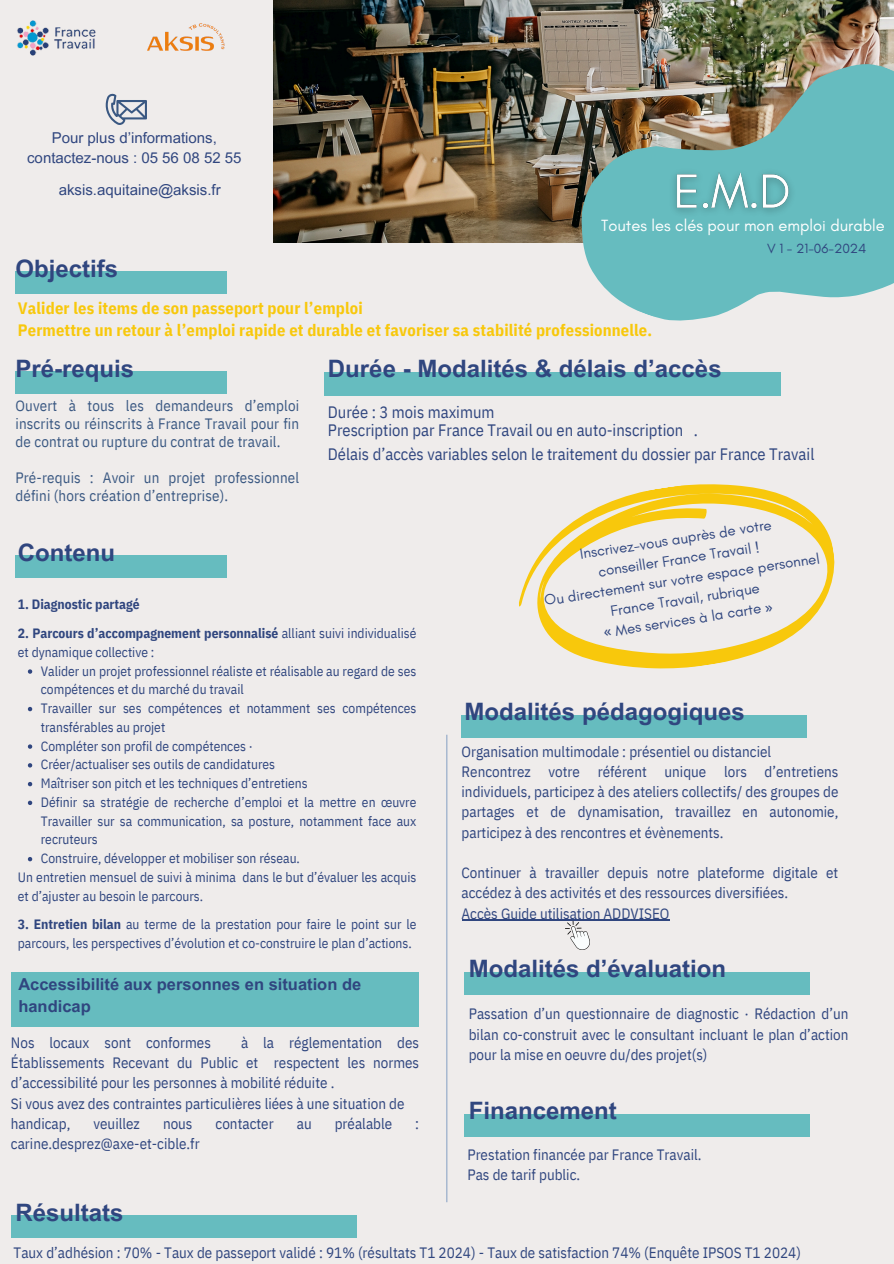
<style>
.page{position:relative;width:894px;height:1264px;background:#fff}
.page>*{position:absolute;margin:0;border:0;box-sizing:border-box;transform-origin:0 0}
.t1{font:700 24px "Arial MT Pro";color:#30467f}
.t2{font:16.5px/18px "IBM Plex Sans Cond";color:#30467f}
.t3{font:700 16.5px/22.5px "IBM Plex Sans Cond";letter-spacing:.01em;color:#f8c80c}
.t4{font:700 16.5px/22.5px "Arial MT Pro";color:#30467f}
.t5{font:16.5px "Glacial Indifference";color:#fff}
.t6{font:15px/20.2px "IBM Plex Sans Cond";color:#30467f}
.t7{font:15px/18px "IBM Plex Sans Cond";letter-spacing:.01em;color:#3a5882;text-align:justify}
.t8{font:15px/20.2px "Glacial Indifference";color:#30467f;text-align:center}
.t9{font:15px/20.2px "Arial MT Pro";color:#30467f;text-align:center}
.t10{font:13.5px/18.8px "IBM Plex Sans Cond";color:#30467f}
.t11{font:700 13.5px "IBM Plex Sans Cond";color:#30467f}
.t12{font:13.5px "Glacial Indifference";color:#30467f}
.s1{font-family:"Noto Sans"}
.s2{font-weight:700}
</style>
<div class="page">
<div style="left:0;top:0;width:893px;height:1263px;background:#efeceb"></div>
<div style="left:15px;top:272px;width:212px;height:22px;background:#66bcbf"></div>
<div style="left:15px;top:372px;width:212px;height:22px;background:#66bcbf"></div>
<div style="left:324px;top:372px;width:456px;height:23px;background:#66bcbf"></div>
<svg style="left:519px;top:484px;width:316px;height:185px"></svg>
<hr style="left:446px;top:734px;width:1px;height:468px;background:#90a7c7">
<div style="left:15px;top:555px;width:212px;height:23px;background:#66bcbf"></div>
<div style="left:461px;top:715px;width:346px;height:22px;background:#66bcbf"></div>
<div style="left:464px;top:972px;width:346px;height:22px;background:#66bcbf"></div>
<div style="left:464px;top:1114px;width:346px;height:22px;background:#66bcbf"></div>
<div style="left:12px;top:972px;width:407px;height:54px;background:#66bcbf"></div>
<div style="left:11px;top:1215px;width:345px;height:23px;background:#66bcbf"></div>
<img style="left:17px;top:20px;width:79px;height:36px">
<svg style="left:106px;top:93px;width:41px;height:32px"></svg>
<img style="left:274px;top:0;width:280px;height:243px">
<img style="left:554px;top:0;width:339px;height:396px">
<img style="left:148px;top:23px;width:77px;height:28px">
<img style="left:565px;top:920px;width:24px;height:29px">
<img style="left:590px;top:160px;width:211px;height:64px">
<svg style="left:28px;top:669px;width:4px;height:4px"></svg>
<svg style="left:28px;top:707px;width:4px;height:4px"></svg>
<svg style="left:28px;top:744px;width:4px;height:4px"></svg>
<svg style="left:28px;top:763px;width:4px;height:4px"></svg>
<svg style="left:28px;top:782px;width:4px;height:4px"></svg>
<svg style="left:28px;top:800px;width:4px;height:5px"></svg>
<svg style="left:28px;top:857px;width:4px;height:4px"></svg>
<hr style="left:461px;top:919px;width:208px;height:1px;background:#30467f">
<h3 class="t9" style="left:27px;top:129px;width:216px">Pour plus d’informations, contactez-nous : 05 56 08 52 55</h3>
<h2 class="t9" style="left:59px;top:182px;width:163px">aksis.aquitaine@aksis.fr</h2>
<h2 class="t5" style="left:601px;top:216px;width:285px">Toutes les clés pour mon emploi durable</h2>
<p class="t12" style="left:766px;top:241px;width:101px">V 1 - 21-06-2024</p>
<h4 class="t1" style="left:15px;top:259px;width:104px">Objectifs</h4>
<p class="t3" style="left:18px;top:296px;width:635px">Valider les items de son passeport pour l’emploi<br>Permettre un retour à l’emploi rapide et durable et favoriser sa stabilité professionnelle.</p>
<p class="t1" style="left:15px;top:359px;width:120px">Pré-requis</p>
<h2 class="t7" style="left:15px;top:396px;width:285px">Ouvert à tous les demandeurs d’emploi inscrits ou réinscrits à France Travail pour fin de contrat ou rupture du contrat de travail.</h2>
<h3 class="t7" style="left:15px;top:468px;width:285px">Pré-requis : Avoir un projet professionnel défini (hors création d’entreprise).</h3>
<h4 class="t1" style="left:328px;top:359px;width:395px">Durée - Modalités &amp; délais d’accès</h4>
<h2 class="t2" style="left:328px;top:402px;width:371px">Durée : 3 mois maximum<br>Prescription par France Travail ou en auto-inscription .</h2>
<h2 class="t2" style="left:328px;top:445px;width:488px">Délais d’accès variables selon le traitement du dossier par France Travail</h2>
<p class="t8" style="left:536px;top:550px;width:279px;rotate:-9deg">Inscrivez-vous auprès de votre<br>conseiller France Travail !<br>Ou directement sur votre espace personnel<br>France Travail, rubrique</p>
<p class="t1" style="left:18px;top:543px;width:99px">Contenu</p>
<h4 class="t11" style="left:18px;top:595px;width:123px">1. Diagnostic partagé</h4>
<p class="t8" style="left:602px;top:622px;width:172px;rotate:-9deg"><span class="s1">«</span> Mes services à la carte <span class="s1">»</span></p>
<h4 class="t10" style="left:18px;top:623px;width:400px"><span class="s2">2. Parcours d’accompagnement personnalisé</span> alliant suivi individualisé et dynamique collective :</h4>
<p class="t10" style="left:41px;top:661px;width:377px">Valider un projet professionnel réaliste et réalisable au regard de ses compétences et du marché du travail</p>
<h4 class="t10" style="left:41px;top:698px;width:377px">Travailler sur ses compétences et notamment ses compétences transférables au projet</h4>
<h2 class="t10" style="left:41px;top:736px;width:213px">Compléter son profil de compétences ·</h2>
<h6 class="t10" style="left:41px;top:755px;width:236px">Créer/actualiser ses outils de candidatures</h6>
<p class="t10" style="left:41px;top:773px;width:268px">Maîtriser son pitch et les techniques d’entretiens</p>
<p class="t10" style="left:41px;top:792px;width:377px;text-align:justify">Définir sa stratégie de recherche d’emploi et la mettre en œuvre Travailler sur sa communication, sa posture, notamment face aux recruteurs</p>
<p class="t10" style="left:41px;top:848px;width:260px">Construire, développer et mobiliser son réseau.</p>
<p class="t10" style="left:18px;top:867px;width:400px">Un entretien mensuel de suivi à minima dans le but d’évaluer les acquis et d’ajuster au besoin le parcours.</p>
<p class="t10" style="left:18px;top:915px;width:400px"><span class="s2">3. Entretien bilan</span> au terme de la prestation pour faire le point sur le parcours, les perspectives d’évolution et co-construire le plan d’actions.</p>
<p class="t1" style="left:464px;top:702px;width:281px">Modalités pédagogiques</p>
<p class="t6" style="left:461px;top:740px;width:378px">Organisation multimodale : présentiel ou distanciel Rencontrez votre référent unique lors d’entretiens individuels, participez à des ateliers collectifs/ des groupes de partages et de dynamisation, travaillez en autonomie, participez à des rencontres et évènements.</p>
<p class="t6" style="left:461px;top:862px;width:378px">Continuer à travailler depuis notre plateforme digitale et accédez à des activités et des ressources diversifiées.<br>Accès Guide utilisation ADDVISEO</p>
<p class="t4" style="left:18px;top:974px;width:344px">Accessibilité aux personnes en situation de handicap</p>
<h4 class="t6" style="left:11px;top:1032px;width:409px;text-indent:230px">à la réglementation des Établissements Recevant du Public et respectent les normes d’accessibilité pour les personnes à mobilité réduite .<br>Si vous avez des contraintes particulières liées à une situation de handicap,</h4>
<h4 class="t6" style="left:11px;top:1032px;width:201px">Nos locaux sont conformes</h4>
<h4 class="t6" style="left:93px;top:1113px;width:48px">veuillez</h4>
<h4 class="t6" style="left:163px;top:1113px;width:31px">nous</h4>
<h4 class="t6" style="left:215px;top:1113px;width:60px">contacter</h4>
<h4 class="t6" style="left:297px;top:1113px;width:16px">au</h4>
<h4 class="t6" style="left:334px;top:1113px;width:59px">préalable</h4>
<h4 class="t6" style="left:415px;top:1113px;width:5px">:</h4>
<h4 class="t6" style="left:11px;top:1133px;width:190px">carine.desprez@axe-et-cible.fr</h4>
<p class="t1" style="left:468px;top:959px;width:259px">Modalités d’évaluation</p>
<p class="t6" style="left:468px;top:1003px;width:381px;text-align:justify">Passation d’un questionnaire de diagnostic · Rédaction d’un bilan co-construit avec le consultant incluant le plan d’action pour la mise en oeuvre du/des projet(s)</p>
<h4 class="t1" style="left:468px;top:1101px;width:149px">Financement</h4>
<h2 class="t6" style="left:467px;top:1144px;width:235px">Prestation financée par France Travail.<br>Pas de tarif public.</h2>
<h4 class="t1" style="left:15px;top:1203px;width:109px">Résultats</h4>
<h4 class="t6" style="left:14px;top:1242px;width:788px">Taux d’adhésion : 70% - Taux de passeport validé : 91% (résultats T1 2024) - Taux de satisfaction 74% (Enquête IPSOS T1 2024)</h4>
</div>
